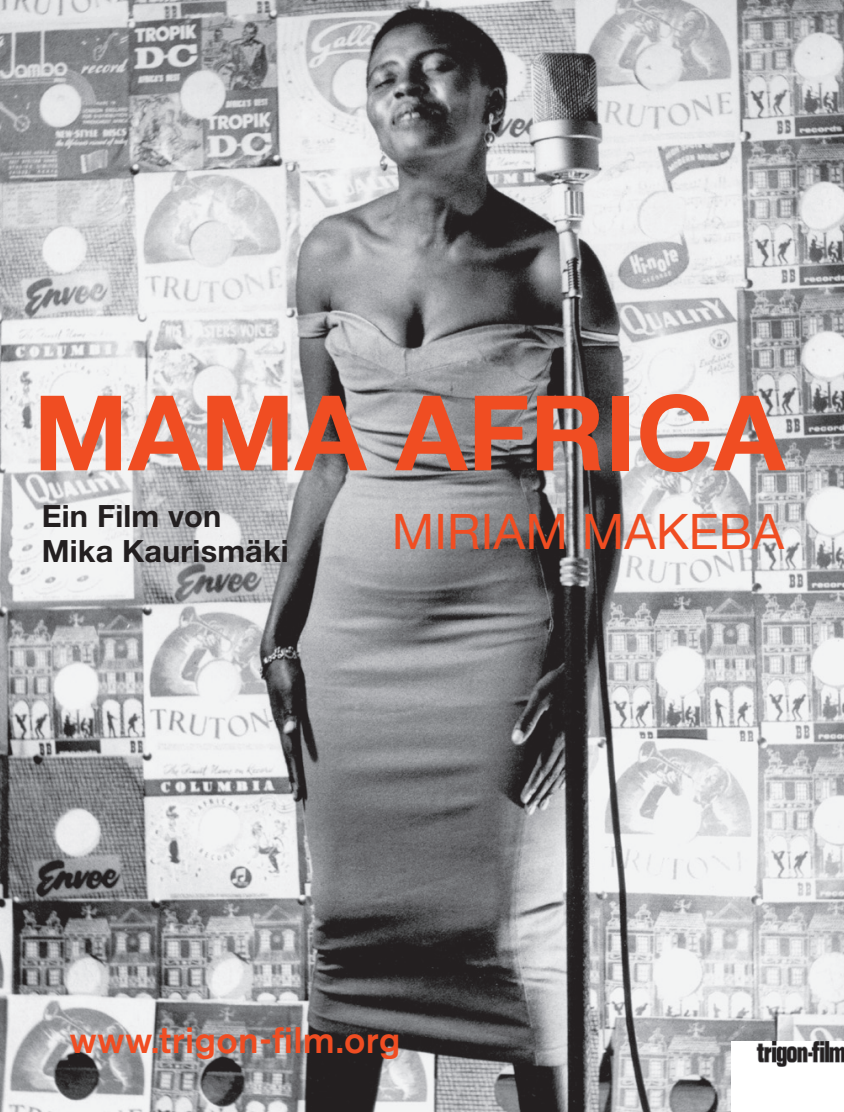
<style>
.page{position:relative;width:844px;height:1112px;background:#fff}
.page>*{position:absolute;margin:0;border:0;box-sizing:border-box;transform-origin:0 0}
.t1{font:700 104.3px "Helvetica Neue";color:#f04d22}
.t2{font:48.65px "Helvetica Neue";letter-spacing:.005em;color:#f04d22}
.t3{font:500 36.4px "Akzidenz Grotesk BQ";letter-spacing:.01em;color:#f04d22}
.t4{font:700 30.8px/35.4px "Helvetica Neue";letter-spacing:.005em;color:#231f20}
</style>
<div class="page">
<img style="left:0;top:0;width:843px;height:1111px">
<img style="left:732px;top:1041px;width:111px;height:70px">
<h1 class="t1" style="left:33px;top:368px;width:753px">Mama AFRICA</h1>
<p class="t4" style="left:42px;top:497px;width:248px">Ein Film von<br>Mika Kaurismäki</p>
<h2 class="t2" style="left:391px;top:502px;width:394px">MIRIAM MAKEBA</h2>
<p class="t3" style="left:69px;top:1017px;width:332px">www.trigon-film.org</p>
</div>
